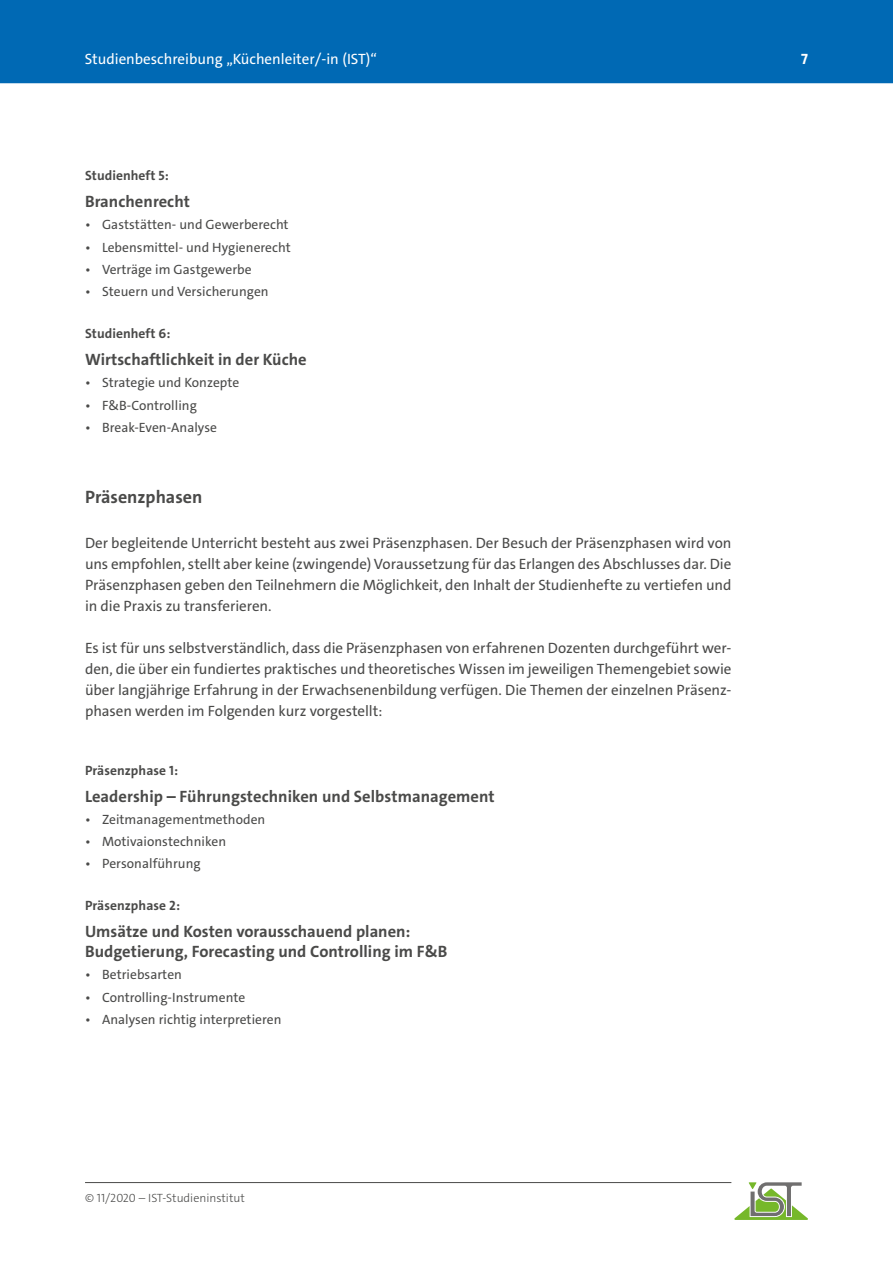
<style>
.page{position:relative;width:893px;height:1263px;background:#fff}
.page>*{position:absolute;margin:0;border:0;box-sizing:border-box;transform-origin:0 0}
.t1{font:700 18px "The Sans C4 s";color:#4a4a49}
.t2{font:700 16.5px/19.8px "The Sans C4 s";letter-spacing:.005em;color:#4a4a49}
.t3{font:15px/21px "The Sans C4 s";letter-spacing:-.005em;color:#4a4a49;text-align:justify}
.t4{font:15px "The Sans C4 s";color:#fff}
.t5{font:700 15px "The Sans C4 s";color:#fff}
.t6{font:13.5px "The Sans C4 s";letter-spacing:.005em;color:#4a4a49}
.t7{font:700 13.5px "The Sans C4 s";letter-spacing:.005em;color:#4a4a49}
.t8{font:300 12px "The Sans C4 s";color:#4a4a49}
</style>
<div class="page">
<hr style="left:85px;top:1182px;width:646px;height:1px;background:#4a4a49">
<svg style="left:734px;top:1182px;width:74px;height:38px"></svg>
<div style="left:0;top:0;width:893px;height:83px;background:#0069b4"></div>
<p class="t4" style="left:85px;top:49px;width:294px">Studienbeschreibung „Küchenleiter/-in (IST)“</p>
<p class="t5" style="left:801px;top:49px;width:8px">7</p>
<p class="t7" style="left:85px;top:167px;width:85px">Studienheft 5:</p>
<p class="t2" style="left:85px;top:192px;width:106px">Branchenrecht</p>
<p class="t6" style="left:85px;top:216px;width:205px">• Gaststätten- und Gewerberecht</p>
<p class="t6" style="left:85px;top:238px;width:207px">• Lebensmittel- und Hygienerecht</p>
<p class="t6" style="left:85px;top:261px;width:168px">• Verträge im Gastgewerbe</p>
<p class="t6" style="left:85px;top:283px;width:185px">• Steuern und Versicherungen</p>
<p class="t7" style="left:85px;top:325px;width:87px">Studienheft 6:</p>
<p class="t2" style="left:85px;top:350px;width:223px">Wirtschaftlichkeit in der Küche</p>
<p class="t6" style="left:85px;top:374px;width:156px">• Strategie und Konzepte</p>
<p class="t6" style="left:85px;top:396px;width:113px">• F&amp;B-Controlling</p>
<p class="t6" style="left:85px;top:418px;width:134px">• Break-Even-Analyse</p>
<p class="t1" style="left:85px;top:485px;width:119px">Präsenzphasen</p>
<p class="t3" style="left:85px;top:532px;width:648px">Der begleitende Unterricht besteht aus zwei Präsenzphasen. Der Besuch der Präsenzphasen wird von uns empfohlen, stellt aber keine (zwingende) Voraussetzung für das Erlangen des Abschlusses dar. Die Präsenzphasen geben den Teilnehmern die Möglichkeit, den Inhalt der Studienhefte zu vertiefen und in die Praxis zu transferieren.</p>
<p class="t3" style="left:85px;top:637px;width:648px">Es ist für uns selbstverständlich, dass die Präsenzphasen von erfahrenen Dozenten durchgeführt wer&shy;den, die über ein fundiertes praktisches und theoretisches Wissen im jeweiligen Themengebiet sowie über langjährige Erfahrung in der Erwachsenenbildung verfügen. Die Themen der einzelnen Präsenz&shy;phasen werden im Folgenden kurz vorgestellt:</p>
<p class="t7" style="left:85px;top:761px;width:95px">Präsenzphase 1:</p>
<p class="t2" style="left:85px;top:786px;width:411px">Leadership – Führungstechniken und Selbstmanagement</p>
<p class="t6" style="left:85px;top:810px;width:182px">• Zeitmanagementmethoden</p>
<p class="t6" style="left:85px;top:833px;width:143px">• Motivaionstechniken</p>
<p class="t6" style="left:85px;top:855px;width:117px">• Personalführung</p>
<p class="t7" style="left:85px;top:897px;width:96px">Präsenzphase 2:</p>
<p class="t2" style="left:85px;top:922px;width:364px">Umsätze und Kosten vorausschauend planen:<br>Budgetierung, Forecasting und Controlling im F&amp;B</p>
<p class="t6" style="left:85px;top:966px;width:98px">• Betriebsarten</p>
<p class="t6" style="left:85px;top:988px;width:162px">• Controlling-Instrumente</p>
<p class="t6" style="left:85px;top:1010px;width:198px">• Analysen richtig interpretieren</p>
<p class="t8" style="left:85px;top:1190px;width:161px">© 11/2020 – IST-Studieninstitut</p>
</div>
